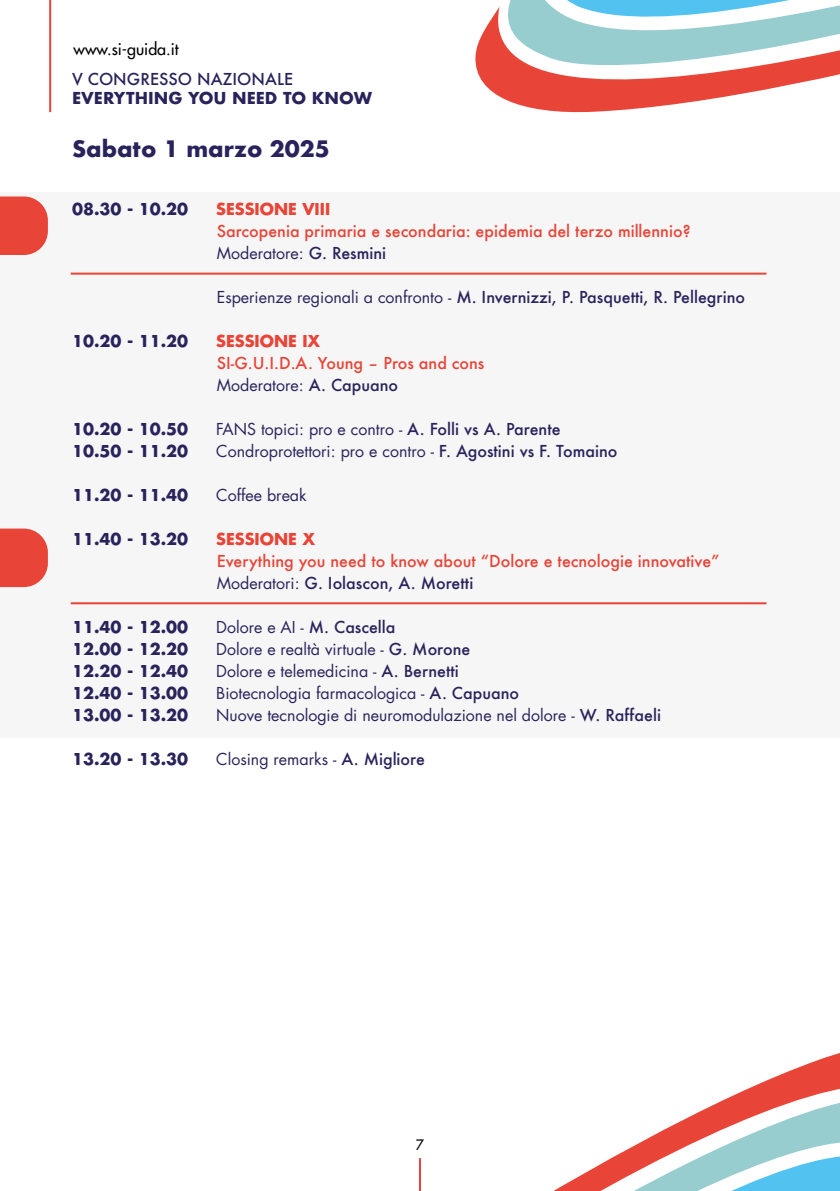
<style>
.page{position:relative;width:840px;height:1191px;background:#fff}
.page>*{position:absolute;margin:0;border:0;box-sizing:border-box;transform-origin:0 0}
.t1{font:700 22px "Futura";color:#29235c}
.t2{font:16px "Futura LT";color:#29235c}
.t3{font:500 16px/22px "Futura";color:#e84437}
.t4{font:700 16px "Futura LT";color:#29235c}
.t5{font:500 16px "Futura";color:#29235c}
.t6{font:700 16px "Futura LT";color:#e84437}
.t7{font:700 16px "Futura";color:#29235c}
.t8{font:16px "Futura LT";color:#000}
.t9{font:500 14px "Futura Std";color:#000}
.s1{font-family:"Futura";font-weight:500}
.s2{font-family:"Futura LT";font-weight:400}
.s3{font-family:"Futura LT";font-weight:400;color:#29235c}
.s4{color:#29235c}
</style>
<div class="page">
<div style="left:0;top:192px;width:839px;height:545px;background:#f6f6f6"></div>
<svg style="left:0;top:196px;width:48px;height:59px;background:#e95549"></svg>
<svg style="left:0;top:528px;width:48px;height:59px;background:#e95549"></svg>
<svg style="left:475px;top:47px;width:328px;height:66px;fill:#e84437"></svg>
<svg style="left:477px;top:0;width:362px;height:82px"></svg>
<hr style="left:49px;top:0;width:2px;height:112px;background:#e84437">
<hr style="left:71px;top:273px;width:695px;height:2px;background:#e84437">
<hr style="left:71px;top:602px;width:695px;height:2px;background:#e84437">
<svg style="left:739px;top:1053px;width:100px;height:40px;fill:#e84437"></svg>
<svg style="left:626px;top:1093px;width:213px;height:57px"></svg>
<svg style="left:419px;top:1150px;width:420px;height:41px"></svg>
<p class="t8" style="left:73px;top:38px;width:107px">www.si-guida.it</p>
<p class="t5" style="left:72px;top:68px;width:222px">V CONGRESSO NAZIONALE</p>
<p class="t7" style="left:72px;top:87px;width:301px">EVERYTHING YOU NEED TO KNOW</p>
<h1 class="t1" style="left:72px;top:133px;width:259px">Sabato 1 marzo 2025</h1>
<p class="t4" style="left:72px;top:198px;width:118px">08.30 - 10.20</p>
<p class="t6" style="left:216px;top:198px;width:115px">SESSIONE VIII</p>
<p class="t3" style="left:217px;top:219px;width:475px">Sarcopenia primaria e secondaria: epidemia del terzo millennio?</p>
<p class="t2" style="left:217px;top:242px;width:171px">Moderatore: <span class="s1">G. Resmini</span></p>
<p class="t5" style="left:217px;top:286px;width:529px"><span class="s2">Esperienze regionali a confronto -</span> M. Invernizzi, P. Pasquetti, R. Pellegrino</p>
<p class="t4" style="left:72px;top:330px;width:118px">10.20 - 11.20</p>
<p class="t6" style="left:216px;top:330px;width:105px">SESSIONE IX</p>
<p class="t3" style="left:217px;top:351px;width:269px">SI-G.U.I.D.A. Young – Pros and cons</p>
<p class="t2" style="left:217px;top:374px;width:183px">Moderatore: <span class="s1">A. Capuano</span></p>
<p class="t4" style="left:72px;top:418px;width:118px">10.20 - 10.50</p>
<p class="t2" style="left:216px;top:418px;width:346px">FANS topici: pro e contro - <span class="s1">A. Folli vs A. Parente</span></p>
<p class="t4" style="left:72px;top:440px;width:118px">10.50 - 11.20</p>
<p class="t2" style="left:216px;top:440px;width:402px">Condroprotettori: pro e contro - <span class="s1">F. Agostini vs F. Tomaino</span></p>
<p class="t4" style="left:72px;top:484px;width:118px">11.20 - 11.40</p>
<p class="t2" style="left:216px;top:484px;width:92px">Coffee break</p>
<p class="t4" style="left:72px;top:528px;width:118px">11.40 - 13.20</p>
<p class="t6" style="left:216px;top:528px;width:100px">SESSIONE X</p>
<p class="t3" style="left:217px;top:549px;width:504px">Everything you need to know about “Dolore e tecnologie innovative”<br><span class="s3">Moderatori:</span> <span class="s4">G. Iolascon, A. Moretti</span></p>
<p class="t4" style="left:72px;top:616px;width:118px">11.40 - 12.00</p>
<p class="t2" style="left:216px;top:616px;width:181px">Dolore e AI - <span class="s1">M. Cascella</span></p>
<p class="t4" style="left:72px;top:638px;width:118px">12.00 - 12.20</p>
<p class="t2" style="left:216px;top:638px;width:255px">Dolore e realtà virtuale - <span class="s1">G. Morone</span></p>
<p class="t4" style="left:72px;top:660px;width:118px">12.20 - 12.40</p>
<p class="t2" style="left:216px;top:660px;width:244px">Dolore e telemedicina - <span class="s1">A. Bernetti</span></p>
<p class="t4" style="left:72px;top:682px;width:118px">12.40 - 13.00</p>
<p class="t2" style="left:216px;top:682px;width:304px">Biotecnologia farmacologica - <span class="s1">A. Capuano</span></p>
<p class="t4" style="left:72px;top:704px;width:118px">13.00 - 13.20</p>
<p class="t2" style="left:216px;top:704px;width:446px">Nuove tecnologie di neuromodulazione nel dolore - <span class="s1">W. Raffaeli</span></p>
<p class="t4" style="left:72px;top:748px;width:118px">13.20 - 13.30</p>
<p class="t2" style="left:216px;top:748px;width:210px">Closing remarks - <span class="s1">A. Migliore</span></p>
<p class="t9" style="left:415px;top:1135px;width:10px">7</p>
</div>
